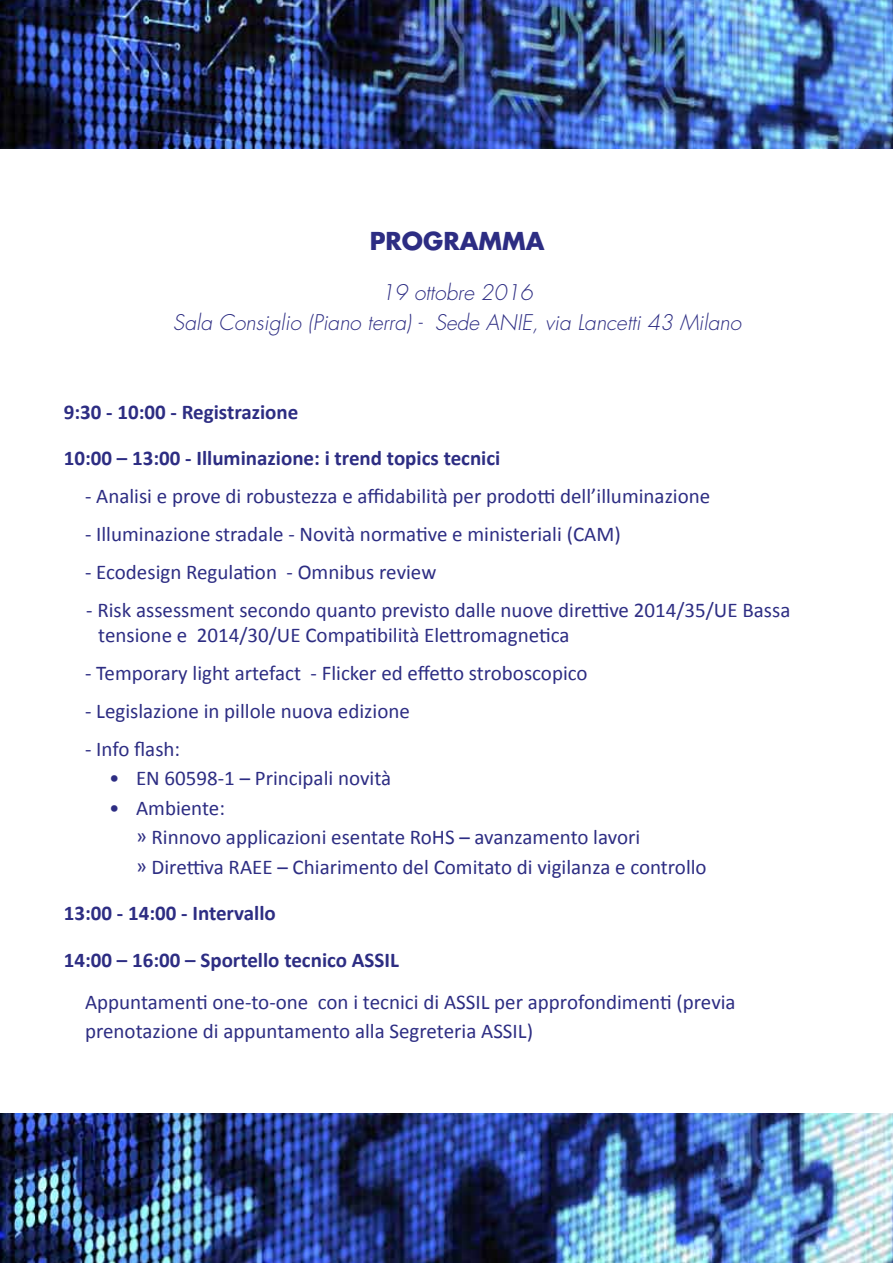
<style>
.page{position:relative;width:893px;height:1263px;background:#fff}
.page>*{position:absolute;margin:0;border:0;box-sizing:border-box;transform-origin:0 0}
.t1{font:700 24px "Futura Std";color:#2d2d83}
.t2{font:21px/29.4px "Calibri";color:#2d2d83}
.t3{font:700 21px "Calibri";color:#2d2d83}
.t4{font:italic 300 21px/29.4px "Futura Std";color:#2d2d83;text-align:center}
</style>
<div class="page">
<img style="left:0;top:0;width:893px;height:1263px">
<div style="left:0;top:150px;width:893px;height:963px;background:#fff"></div>
<p class="t1" style="left:370px;top:225px;width:176px">PROGRAMMA</p>
<p class="t4" style="left:173px;top:278px;width:570px">19 ottobre 2016<br>Sala Consiglio (Piano terra) - Sede ANIE, via Lancetti 43 Milano</p>
<p class="t3" style="left:64px;top:398px;width:236px">9:30 - 10:00 - Registrazione</p>
<p class="t3" style="left:64px;top:445px;width:438px">10:00 – 13:00 - Illuminazione: i trend topics tecnici</p>
<p class="t2" style="left:85px;top:481px;width:627px">- Analisi e prove di robustezza e affidabilità per prodotti dell’illuminazione</p>
<p class="t2" style="left:85px;top:519px;width:537px">- Illuminazione stradale - Novità normative e ministeriali (CAM)</p>
<p class="t2" style="left:85px;top:557px;width:353px">- Ecodesign Regulation - Omnibus review</p>
<p class="t2" style="left:98px;top:597px;width:694px;line-height:25.2px;text-indent:-12px">- Risk assessment secondo quanto previsto dalle nuove direttive 2014/35/UE Bassa tensione e 2014/30/UE Compatibilità Elettromagnetica</p>
<p class="t2" style="left:85px;top:658px;width:504px">- Temporary light artefact - Flicker ed effetto stroboscopico</p>
<p class="t2" style="left:85px;top:696px;width:326px">- Legislazione in pillole nuova edizione</p>
<p class="t2" style="left:85px;top:734px;width:97px">- Info flash:</p>
<p class="t2" style="left:109px;top:764px;width:284px">• EN 60598-1 – Principali novità</p>
<p class="t2" style="left:136px;top:793px;width:572px;text-indent:-27px">• Ambiente:<br>» Rinnovo applicazioni esentate RoHS – avanzamento lavori<br>» Direttiva RAEE – Chiarimento del Comitato di vigilanza e controllo</p>
<p class="t3" style="left:64px;top:900px;width:214px">13:00 - 14:00 - Intervallo</p>
<p class="t3" style="left:64px;top:946px;width:337px">14:00 – 16:00 – Sportello tecnico ASSIL</p>
<p class="t2" style="left:85px;top:988px;width:652px;line-height:28.8px">Appuntamenti one-to-one con i tecnici di ASSIL per approfondimenti (previa prenotazione di appuntamento alla Segreteria ASSIL)</p>
</div>
